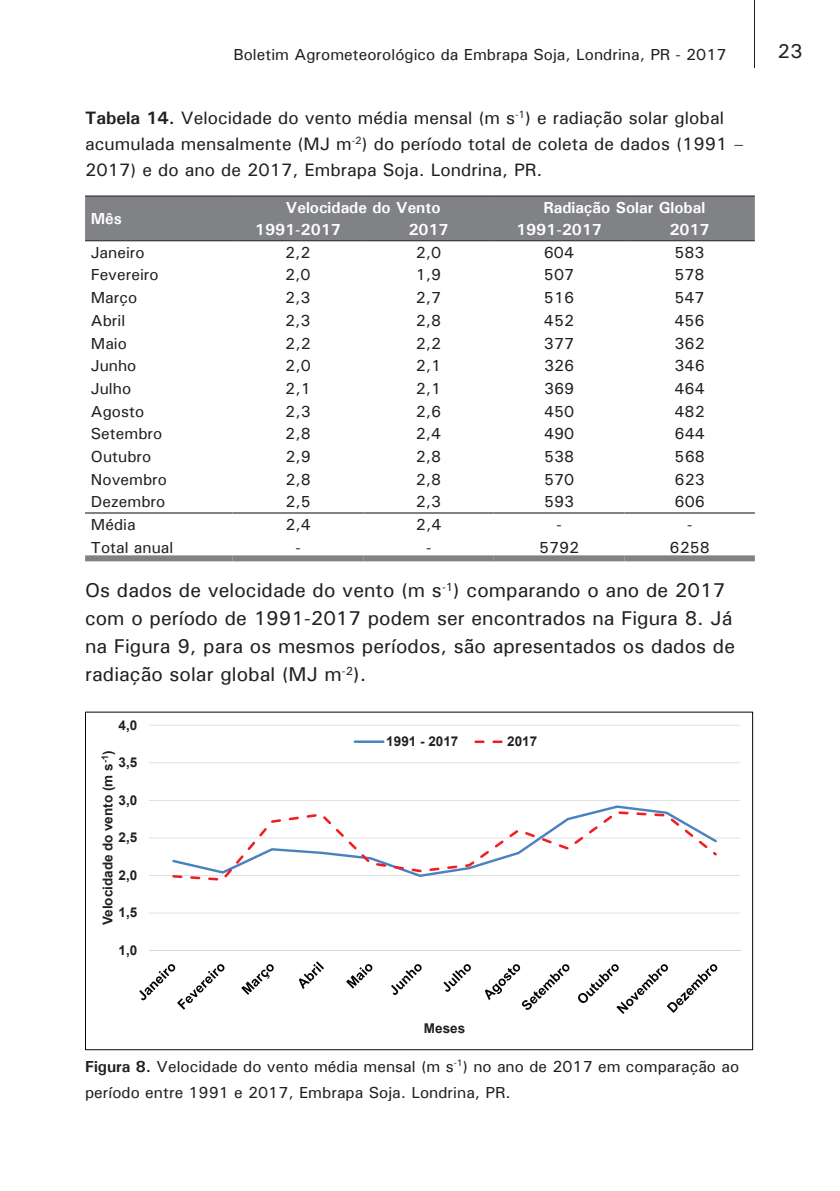
<style>
.page{position:relative;width:840px;height:1191px;background:#fff}
.page>*{position:absolute;margin:0;border:0;box-sizing:border-box;transform-origin:0 0}
.t1{font:20px/28px "Univers";color:#231f20}
.t2{font:18px/26px "Univers";color:#231f20}
.t3{font:16px/26px "Univers";color:#231f20}
.t4{font:700 16px "Univers";color:#fff}
.t5{font:700 13.4px "Arial";letter-spacing:.005em;color:#231f20}
.s1{font-weight:700}
</style>
<div class="page">
<hr style="left:753px;top:0;width:1px;height:68px;background:#231f20">
<div style="left:85px;top:196px;width:669px;height:44px;background:#808285"></div>
<hr style="left:85px;top:195px;width:147px;height:1px;background:#231f20">
<hr style="left:232px;top:195px;width:131px;height:1px;background:#231f20">
<hr style="left:363px;top:195px;width:130px;height:1px;background:#231f20">
<hr style="left:493px;top:195px;width:131px;height:1px;background:#231f20">
<hr style="left:624px;top:195px;width:130px;height:1px;background:#231f20">
<hr style="left:85px;top:240px;width:147px;height:1px;background:#231f20">
<hr style="left:232px;top:240px;width:131px;height:1px;background:#231f20">
<hr style="left:363px;top:240px;width:130px;height:1px;background:#231f20">
<hr style="left:493px;top:240px;width:131px;height:1px;background:#231f20">
<hr style="left:624px;top:240px;width:130px;height:1px;background:#231f20">
<hr style="left:85px;top:512px;width:147px;height:2px;background:#808285">
<hr style="left:232px;top:512px;width:131px;height:2px;background:#808285">
<hr style="left:363px;top:512px;width:130px;height:2px;background:#808285">
<hr style="left:493px;top:512px;width:131px;height:2px;background:#808285">
<hr style="left:624px;top:512px;width:130px;height:2px;background:#808285">
<div style="left:85px;top:555px;width:147px;height:6px;background:#808285"></div>
<div style="left:232px;top:555px;width:131px;height:6px;background:#808285"></div>
<div style="left:363px;top:555px;width:130px;height:6px;background:#808285"></div>
<div style="left:493px;top:555px;width:131px;height:6px;background:#808285"></div>
<div style="left:624px;top:555px;width:130px;height:6px;background:#808285"></div>
<hr style="left:149px;top:912px;width:590px;height:1px;background:#d9d9d8">
<hr style="left:149px;top:875px;width:590px;height:1px;background:#d9d9d8">
<hr style="left:149px;top:837px;width:590px;height:1px;background:#d9d9d8">
<hr style="left:149px;top:800px;width:590px;height:1px;background:#d9d9d8">
<hr style="left:149px;top:762px;width:590px;height:1px;background:#d9d9d8">
<hr style="left:149px;top:725px;width:590px;height:1px;background:#d9d9d8">
<hr style="left:149px;top:950px;width:590px;height:1px;background:#d9d9d8">
<svg style="left:171px;top:805px;width:547px;height:76px"></svg>
<svg style="left:139px;top:964px;width:85px;height:45px"></svg>
<svg style="left:241px;top:964px;width:32px;height:31px"></svg>
<svg style="left:299px;top:961px;width:25px;height:28px"></svg>
<svg style="left:346px;top:964px;width:26px;height:24px"></svg>
<svg style="left:391px;top:964px;width:30px;height:31px"></svg>
<svg style="left:443px;top:964px;width:27px;height:27px"></svg>
<svg style="left:484px;top:964px;width:85px;height:46px"></svg>
<svg style="left:578px;top:964px;width:138px;height:50px"></svg>
<hr style="left:353px;top:740px;width:31px;height:3px;background:#4a81bf">
<svg style="left:475px;top:740px;width:28px;height:3px"></svg>
<p class="t3" style="left:233px;top:41px;width:494px">Boletim Agrometeorológico da Embrapa Soja, Londrina, PR - 2017</p>
<p class="t1" style="left:777px;top:37px;width:27px">23</p>
<p class="t2" style="left:85px;top:105px;width:660px"><span class="s1">Tabela 14.</span> Velocidade do vento média mensal (m s<sup>-1</sup>) e radiação solar global acumulada mensalmente (MJ m<sup>-2</sup>) do período total de coleta de dados (1991 –<br>2017) e do ano de 2017, Embrapa Soja. Londrina, PR.</p>
<p class="t4" style="left:91px;top:209px;width:33px">Mês</p>
<p class="t4" style="left:286px;top:197px;width:156px">Velocidade do Vento</p>
<p class="t4" style="left:543px;top:197px;width:163px">Radiação Solar Global</p>
<p class="t4" style="left:255px;top:220px;width:87px">1991-2017</p>
<p class="t4" style="left:408px;top:220px;width:42px">2017</p>
<p class="t4" style="left:515px;top:220px;width:87px">1991-2017</p>
<p class="t4" style="left:669px;top:220px;width:42px">2017</p>
<p class="t3" style="left:91px;top:239px;width:55px">Janeiro</p>
<p class="t3" style="left:285px;top:239px;width:27px">2,2</p>
<p class="t3" style="left:415px;top:239px;width:27px">2,0</p>
<p class="t3" style="left:543px;top:239px;width:32px">604</p>
<p class="t3" style="left:674px;top:239px;width:32px">583</p>
<p class="t3" style="left:91px;top:262px;width:69px">Fevereiro</p>
<p class="t3" style="left:285px;top:262px;width:27px">2,0</p>
<p class="t3" style="left:415px;top:262px;width:27px">1,9</p>
<p class="t3" style="left:543px;top:262px;width:32px">507</p>
<p class="t3" style="left:674px;top:262px;width:32px">578</p>
<p class="t3" style="left:91px;top:284px;width:48px">Março</p>
<p class="t3" style="left:285px;top:284px;width:27px">2,3</p>
<p class="t3" style="left:415px;top:284px;width:27px">2,7</p>
<p class="t3" style="left:543px;top:284px;width:32px">516</p>
<p class="t3" style="left:674px;top:284px;width:32px">547</p>
<p class="t3" style="left:91px;top:307px;width:36px">Abril</p>
<p class="t3" style="left:285px;top:307px;width:27px">2,3</p>
<p class="t3" style="left:415px;top:307px;width:27px">2,8</p>
<p class="t3" style="left:543px;top:307px;width:32px">452</p>
<p class="t3" style="left:674px;top:307px;width:32px">456</p>
<p class="t3" style="left:91px;top:330px;width:38px">Maio</p>
<p class="t3" style="left:285px;top:330px;width:27px">2,2</p>
<p class="t3" style="left:415px;top:330px;width:27px">2,2</p>
<p class="t3" style="left:543px;top:330px;width:32px">377</p>
<p class="t3" style="left:674px;top:330px;width:32px">362</p>
<p class="t3" style="left:91px;top:352px;width:47px">Junho</p>
<p class="t3" style="left:285px;top:352px;width:27px">2,0</p>
<p class="t3" style="left:415px;top:352px;width:27px">2,1</p>
<p class="t3" style="left:543px;top:352px;width:32px">326</p>
<p class="t3" style="left:674px;top:352px;width:32px">346</p>
<p class="t3" style="left:91px;top:375px;width:42px">Julho</p>
<p class="t3" style="left:285px;top:375px;width:27px">2,1</p>
<p class="t3" style="left:415px;top:375px;width:27px">2,1</p>
<p class="t3" style="left:543px;top:375px;width:32px">369</p>
<p class="t3" style="left:674px;top:375px;width:32px">464</p>
<p class="t3" style="left:91px;top:398px;width:55px">Agosto</p>
<p class="t3" style="left:285px;top:398px;width:27px">2,3</p>
<p class="t3" style="left:415px;top:398px;width:27px">2,6</p>
<p class="t3" style="left:543px;top:398px;width:32px">450</p>
<p class="t3" style="left:674px;top:398px;width:32px">482</p>
<p class="t3" style="left:91px;top:420px;width:73px">Setembro</p>
<p class="t3" style="left:285px;top:420px;width:27px">2,8</p>
<p class="t3" style="left:415px;top:420px;width:27px">2,4</p>
<p class="t3" style="left:543px;top:420px;width:32px">490</p>
<p class="t3" style="left:674px;top:420px;width:32px">644</p>
<p class="t3" style="left:91px;top:443px;width:62px">Outubro</p>
<p class="t3" style="left:285px;top:443px;width:27px">2,9</p>
<p class="t3" style="left:415px;top:443px;width:27px">2,8</p>
<p class="t3" style="left:543px;top:443px;width:32px">538</p>
<p class="t3" style="left:674px;top:443px;width:32px">568</p>
<p class="t3" style="left:91px;top:466px;width:78px">Novembro</p>
<p class="t3" style="left:285px;top:466px;width:27px">2,8</p>
<p class="t3" style="left:415px;top:466px;width:27px">2,8</p>
<p class="t3" style="left:543px;top:466px;width:32px">570</p>
<p class="t3" style="left:674px;top:466px;width:32px">623</p>
<p class="t3" style="left:91px;top:488px;width:76px">Dezembro</p>
<p class="t3" style="left:285px;top:488px;width:27px">2,5</p>
<p class="t3" style="left:415px;top:488px;width:27px">2,3</p>
<p class="t3" style="left:543px;top:488px;width:32px">593</p>
<p class="t3" style="left:674px;top:488px;width:32px">606</p>
<p class="t3" style="left:91px;top:511px;width:46px">Média</p>
<p class="t3" style="left:285px;top:511px;width:27px">2,4</p>
<p class="t3" style="left:415px;top:511px;width:27px">2,4</p>
<p class="t3" style="left:556px;top:511px;width:7px">-</p>
<p class="t3" style="left:686px;top:511px;width:7px">-</p>
<p class="t3" style="left:91px;top:534px;width:84px">Total anual</p>
<p class="t3" style="left:295px;top:534px;width:7px">-</p>
<p class="t3" style="left:426px;top:534px;width:7px">-</p>
<p class="t3" style="left:538px;top:534px;width:42px">5792</p>
<p class="t3" style="left:669px;top:534px;width:42px">6258</p>
<p class="t1" style="left:85px;top:576px;width:651px">Os dados de velocidade do vento (m s<sup>-1</sup>) comparando o ano de 2017 com o período de 1991-2017 podem ser encontrados na Figura 8. Já na Figura 9, para os mesmos períodos, são apresentados os dados de radiação solar global (MJ m<sup>-2</sup>).</p>
<p class="t5" style="left:118px;top:716px;width:20px">4,0</p>
<p class="t5" style="left:99px;top:925px;width:176px;rotate:-90deg">Velocidade do vento (m s<sup>-1</sup>)</p>
<p class="t5" style="left:118px;top:753px;width:20px">3,5</p>
<p class="t5" style="left:118px;top:791px;width:20px">3,0</p>
<p class="t5" style="left:118px;top:828px;width:20px">2,5</p>
<p class="t5" style="left:118px;top:866px;width:20px">2,0</p>
<p class="t5" style="left:118px;top:903px;width:20px">1,5</p>
<p class="t5" style="left:118px;top:941px;width:20px">1,0</p>
<p class="t5" style="left:386px;top:732px;width:74px">1991 - 2017</p>
<p class="t5" style="left:507px;top:732px;width:32px">2017</p>
<p class="t5" style="left:423px;top:1019px;width:43px">Meses</p>
<p class="t3" style="left:85px;top:1052px;width:655px"><span class="s1">Figura 8.</span> Velocidade do vento média mensal (m s<sup>-1</sup>) no ano de 2017 em comparação ao período entre 1991 e 2017, Embrapa Soja. Londrina, PR.</p>
</div>
